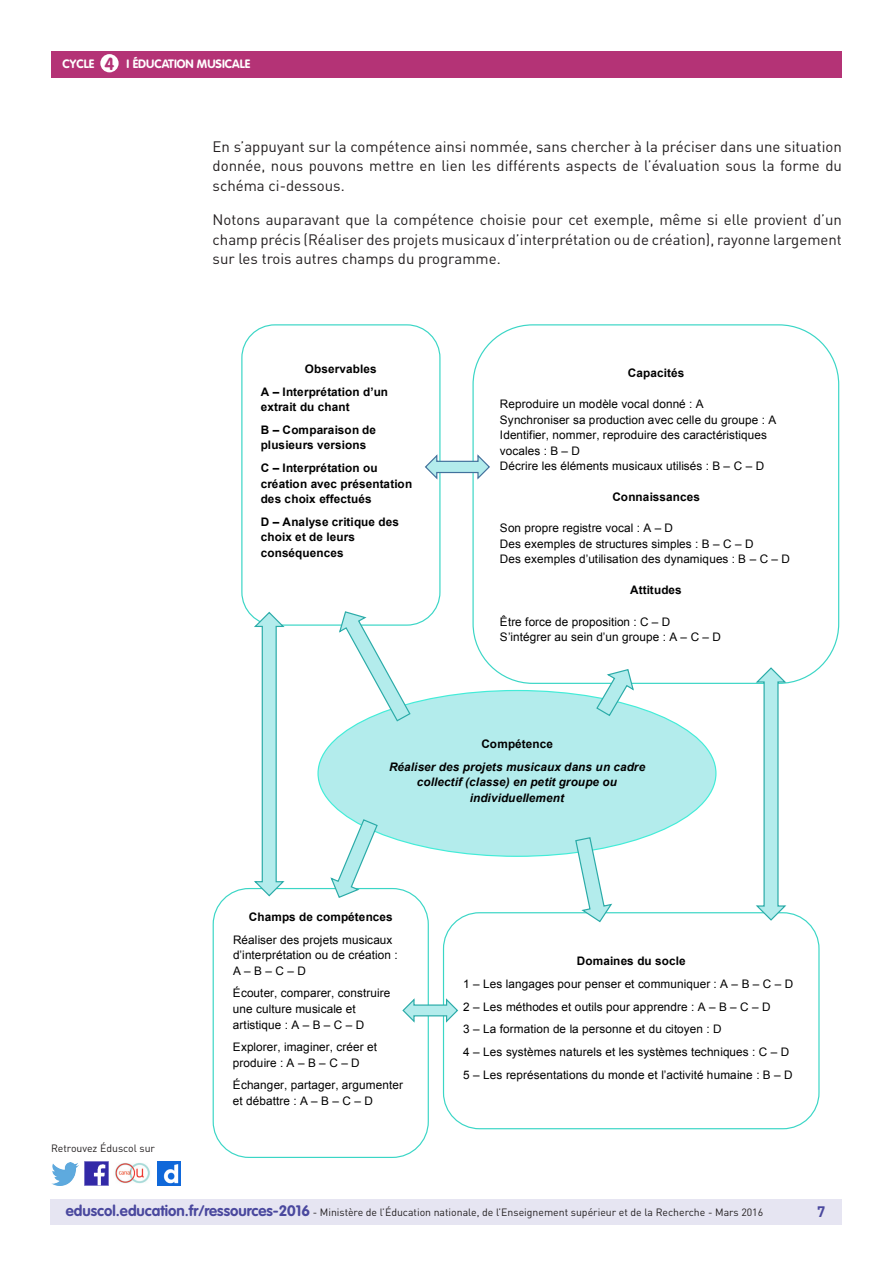
<style>
.page{position:relative;width:893px;height:1263px;background:#fff}
.page>*{position:absolute;margin:0;border:0;box-sizing:border-box;transform-origin:0 0}
.t1{font:700 17.25px "VAG Rounded Std";color:#b43376}
._06_Texte_courant{font:15px/19.5px "DIN Pro";color:#231f20;text-align:justify}
.t2{font:700 15px "DIN Pro";color:#4a489e}
.t3{font:700 12px "VAG Rounded Std";color:#fff}
.t4{font:11.7px/15.6px "Arial";letter-spacing:.005em;color:#000}
.t5{font:700 11.7px/15.5px "Arial";letter-spacing:.005em;color:#000}
.t6{font:italic 700 11.7px/22.6px "Arial";letter-spacing:.005em;color:#000;text-align:center}
.t7{font:10.5px "DIN Pro";color:#231f20}
.s1{font-style:normal}
.s2{font-weight:700}
.s3{font-family:"VAG Rounded Std";font-weight:700;font-size:15px;color:#4a489e}
</style>
<div class="page">
<div style="left:50px;top:1199px;width:791px;height:26px;background:#e6e5f2"></div>
<div style="left:51px;top:51px;width:791px;height:27px;background:#b43376"></div>
<div style="left:100px;top:54px;width:19px;height:18px;background:#fff;border-radius:50%"></div>
<img style="left:85px;top:1162px;width:23px;height:23px">
<img style="left:51px;top:1163px;width:28px;height:22px">
<img style="left:158px;top:1162px;width:22px;height:23px">
<img style="left:115px;top:1163px;width:35px;height:21px">
<div style="left:318px;top:690px;width:398px;height:166px;background:#b3ecec;border-radius:50%"></div>
<div style="left:241px;top:324px;width:199px;height:302px;border:1px solid #3bd6c6;border-radius:33px"></div>
<div style="left:213px;top:888px;width:216px;height:270px;border:1px solid #3bd6c6;border-radius:36px"></div>
<div style="left:443px;top:912px;width:377px;height:217px;border:1px solid #3bd6c6;border-radius:36px"></div>
<svg style="left:574px;top:837px;width:40px;height:86px"></svg>
<svg style="left:330px;top:818px;width:49px;height:80px"></svg>
<svg style="left:338px;top:611px;width:73px;height:111px"></svg>
<svg style="left:595px;top:669px;width:40px;height:47px"></svg>
<svg style="left:425px;top:453px;width:65px;height:28px"></svg>
<svg style="left:252px;top:611px;width:34px;height:286px"></svg>
<svg style="left:754px;top:667px;width:34px;height:254px"></svg>
<svg style="left:402px;top:997px;width:57px;height:27px"></svg>
<p class="t3" style="left:63px;top:57px;width:33px">CYCLE</p>
<p class="t3" style="left:127px;top:57px;width:125px">I ÉDUCATION MUSICALE</p>
<h1 class="t1" style="left:105px;top:53px;width:11px">4</h1>
<p class="_06_Texte_courant" style="left:213px;top:136px;width:631px">En s’appuyant sur la compétence ainsi nommée, sans chercher à la préciser dans une situation donnée, nous pouvons mettre en lien les différents aspects de l’évaluation sous la forme du schéma ci-dessous.</p>
<p class="_06_Texte_courant" style="left:213px;top:210px;width:631px">Notons auparavant que la compétence choisie pour cet exemple, même si elle provient d’un champ précis (Réaliser des projets musicaux d’interprétation ou de création), rayonne largement sur les trois autres champs du programme.</p>
<p class="t5" style="left:261px;top:358px;width:129px;line-height:22.6px;text-indent:44px">Observables<br>A – Interprétation d’un</p>
<p class="t5" style="left:261px;top:396px;width:117px;line-height:22.6px">extrait du chant<br>B – Comparaison de</p>
<p class="t5" style="left:261px;top:434px;width:118px;line-height:23px">plusieurs versions<br>C – Interprétation ou</p>
<p class="t5" style="left:261px;top:476px;width:153px">création avec présentation des choix effectués</p>
<p class="t5" style="left:261px;top:514px;width:140px">D – Analyse critique des choix et de leurs conséquences</p>
<p class="t5" style="left:628px;top:366px;width:58px">Capacités</p>
<p class="t4" style="left:500px;top:396px;width:278px">Reproduire un modèle vocal donné : A<br>Synchroniser sa production avec celle du groupe : A Identifier, nommer, reproduire des caractéristiques vocales : B – D<br>Décrire les éléments musicaux utilisés : B – C – D</p>
<p class="t5" style="left:612px;top:490px;width:89px">Connaissances</p>
<p class="t4" style="left:500px;top:521px;width:292px">Son propre registre vocal : A – D<br>Des exemples de structures simples : B – C – D<br>Des exemples d’utilisation des dynamiques : B – C – D</p>
<p class="t5" style="left:630px;top:583px;width:53px">Attitudes</p>
<p class="t4" style="left:500px;top:614px;width:222px">Être force de proposition : C – D<br>S’intégrer au sein d’un groupe : A – C – D</p>
<p class="t6" style="left:389px;top:733px;width:258px"><span class="s1">Compétence<br></span>Réaliser des projets musicaux dans un cadre</p>
<p class="t6" style="left:417px;top:774px;width:202px;line-height:15.8px">collectif (classe) en petit groupe ou individuellement</p>
<p class="t7" style="left:51px;top:1141px;width:106px">Retrouvez Éduscol sur</p>
<p class="t4" style="left:233px;top:906px;width:161px;line-height:22.6px;text-align:right"><span class="s2">Champs de compétences<br></span>Réaliser des projets musicaux</p>
<p class="t4" style="left:233px;top:947px;width:166px">d’interprétation ou de création :<br>A –B –C –D</p>
<p class="t4" style="left:233px;top:985px;width:159px">Écouter, comparer, construire une culture musicale et artistique : A – B – C – D</p>
<p class="t4" style="left:233px;top:1039px;width:146px">Explorer, imaginer, créer et produire : A – B – C – D</p>
<p class="t4" style="left:233px;top:1078px;width:171px">Échanger, partager, argumenter et débattre : A – B – C – D</p>
<p class="t4" style="left:463px;top:950px;width:331px;line-height:22.6px;text-indent:114px"><span class="s2">Domaines du socle<br></span>1 – Les langages pour penser et communiquer : A – B – C – D 2 – Les méthodes et outils pour apprendre : A – B – C – D<br>3 – La formation de la personne et du citoyen : D<br>4 – Les systèmes naturels et les systèmes techniques : C – D 5 – Les représentations du monde et l’activité humaine : B – D</p>
<p class="t7" style="left:66px;top:1205px;width:699px"><span class="s3">eduscol.education.fr/ressources-2016</span> - Ministère de l’Éducation nationale, de l’Enseignement supérieur et de la Recherche - Mars 2016</p>
<p class="t2" style="left:817px;top:1201px;width:10px">7</p>
</div>
